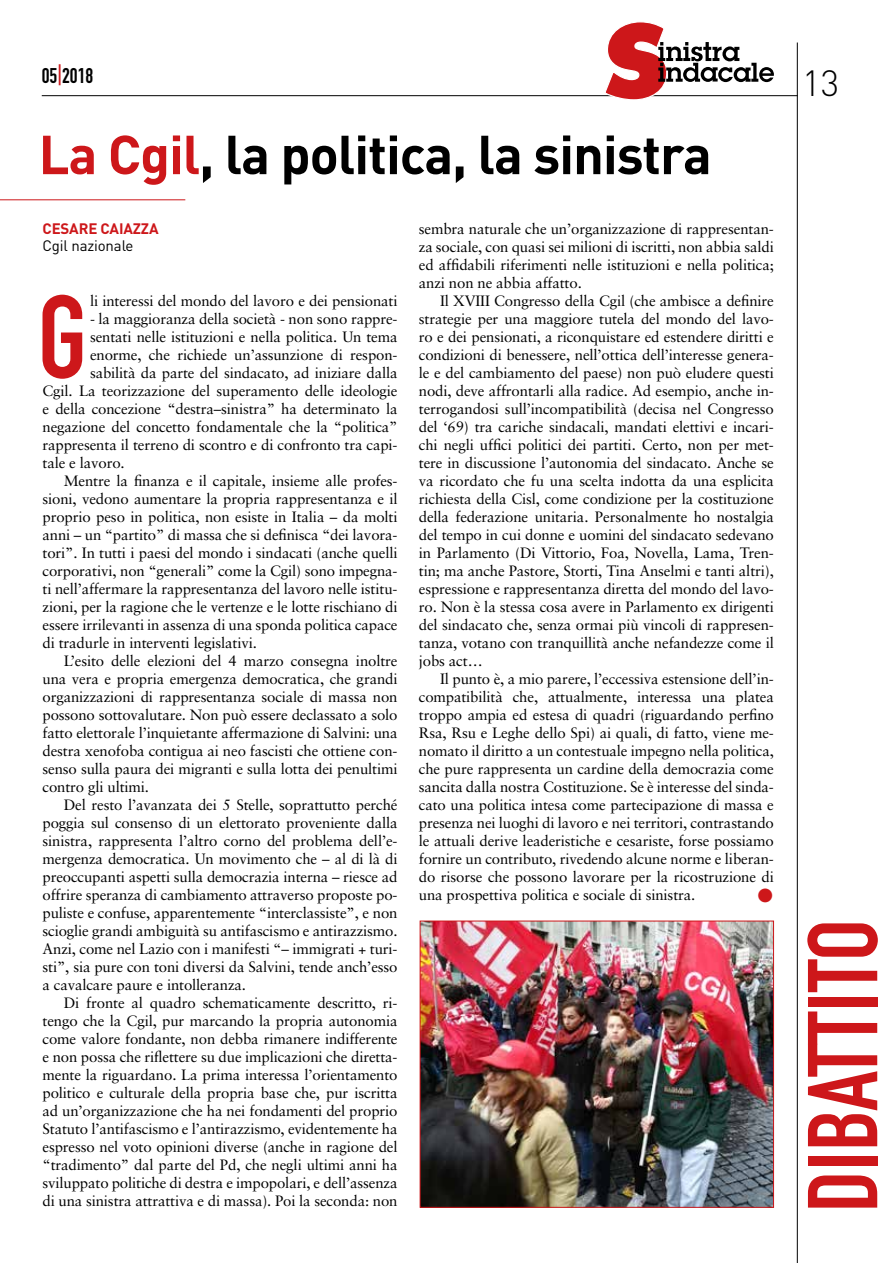
<style>
.page{position:relative;width:893px;height:1263px;background:#fff}
.page>*{position:absolute;margin:0;border:0;box-sizing:border-box;transform-origin:0 0}
.t1{font:116.1px "DIN Engschrift Std";color:#cd171a}
.t2{font:97.35px "DIN Engschrift Std";letter-spacing:-.005em;color:#cd171a}
.t3{font:700 54px "DIN";letter-spacing:-.02em;color:#000}
.t4{font:300 36px "DIN";color:#000}
.t5{font:21px "DIN Engschrift Std";color:#000}
.t6{font:15px/18px "Sabon";letter-spacing:-.01em;color:#000;text-align:justify}
.t7{font:700 15px "DIN";letter-spacing:-.01em;color:#cd171a}
.t8{font:15px "DIN";letter-spacing:-.01em;color:#000}
.t9{font:15px "Zapf Dingbats IT Cby BT";color:#cd171a}
.s1{color:#cd171a}
</style>
<div class="page">
<hr style="left:42px;top:95px;width:756px;height:1px;background:#000">
<svg style="left:603px;top:22px;width:171px;height:78px"></svg>
<hr style="left:797px;top:43px;width:1px;height:1220px;background:#000">
<img style="left:422px;top:923px;width:350px;height:283px">
<div style="left:420px;top:921px;width:354px;height:287px;border:1px solid #cd171a"></div>
<hr style="left:0;top:199px;width:185px;height:1px;background:#cd171a">
<h3 class="t5" style="left:42px;top:63px;width:53px">05<span class="s1">|</span>2018</h3>
<h3 class="t4" style="left:802px;top:61px;width:39px">13</h3>
<h3 class="t3" style="left:39px;top:119px;width:675px"><span class="s1">La Cgil</span>, la politica, la sinistra</h3>
<p class="t7" style="left:43px;top:219px;width:118px">CESARE CAIAZZA</p>
<p class="t8" style="left:43px;top:236px;width:93px">Cgil nazionale</p>
<p class="t6" style="left:419px;top:220px;width:357px">sembra naturale che un’organizzazione di rappresentan&shy;za sociale, con quasi sei milioni di iscritti, non abbia saldi ed affidabili riferimenti nelle istituzioni e nella politica; anzi non ne abbia affatto.</p>
<p class="t6" style="left:419px;top:292px;width:357px;text-indent:21px">Il XVIII Congresso della Cgil (che ambisce a definire strategie per una maggiore tutela del mondo del lavo&shy;ro e dei pensionati, a riconquistare ed estendere diritti e condizioni di benessere, nell’ottica dell’interesse genera&shy;le e del cambiamento del paese) non può eludere questi nodi, deve affrontarli alla radice. Ad esempio, anche in&shy;terrogandosi sull’incompatibilità (decisa nel Congresso del ‘69) tra cariche sindacali, mandati elettivi e incari&shy;chi negli uffici politici dei partiti. Certo, non per met&shy;tere in discussione l’autonomia del sindacato. Anche se va ricordato che fu una scelta indotta da una esplicita richiesta della Cisl, come condizione per la costituzione della federazione unitaria. Personalmente ho nostalgia del tempo in cui donne e uomini del sindacato sedevano in Parlamento (Di Vittorio, Foa, Novella, Lama, Tren&shy;tin; ma anche Pastore, Storti, Tina Anselmi e tanti altri), espressione e rappresentanza diretta del mondo del lavo&shy;ro. Non è la stessa cosa avere in Parlamento ex dirigenti del sindacato che, senza ormai più vincoli di rappresen&shy;tanza, votano con tranquillità anche nefandezze come il jobs act…</p>
<p class="t6" style="left:419px;top:670px;width:357px;text-indent:21px">Il punto è, a mio parere, l’eccessiva estensione dell’in&shy;compatibilità che, attualmente, interessa una platea troppo ampia ed estesa di quadri (riguardando perfino Rsa, Rsu e Leghe dello Spi) ai quali, di fatto, viene me&shy;nomato il diritto a un contestuale impegno nella politica, che pure rappresenta un cardine della democrazia come sancita dalla nostra Costituzione. Se è interesse del sinda&shy;cato una politica intesa come partecipazione di massa e presenza nei luoghi di lavoro e nei territori, contrastando le attuali derive leaderistiche e cesariste, forse possiamo fornire un contributo, rivedendo alcune norme e liberan&shy;do risorse che possono lavorare per la ricostruzione di una prospettiva politica e sociale di sinistra.</p>
<h1 class="t1" style="left:38px;top:269px;width:51px">G</h1>
<p class="t6" style="left:90px;top:292px;width:309px">li interessi del mondo del lavoro e dei pensionati</p>
<p class="t6" style="left:90px;top:310px;width:309px">- la maggioranza della società - non sono rappre-</p>
<p class="t6" style="left:90px;top:328px;width:309px">sentati nelle istituzioni e nella politica. Un tema</p>
<p class="t6" style="left:90px;top:346px;width:309px">enorme, che richiede un’assunzione di respon-</p>
<p class="t6" style="left:90px;top:364px;width:309px">sabilità da parte del sindacato, ad iniziare dalla</p>
<p class="t6" style="left:43px;top:382px;width:357px">Cgil. La teorizzazione del superamento delle ideologie</p>
<p class="t6" style="left:43px;top:400px;width:357px">e della concezione “destra–sinistra” ha determinato la</p>
<p class="t6" style="left:43px;top:418px;width:357px">negazione del concetto fondamentale che la “politica”</p>
<p class="t6" style="left:43px;top:436px;width:357px">rappresenta il terreno di scontro e di confronto tra capi-</p>
<p class="t6" style="left:43px;top:454px;width:84px">tale e lavoro.</p>
<p class="t6" style="left:64px;top:472px;width:335px">Mentre la finanza e il capitale, insieme alle profes-</p>
<p class="t6" style="left:43px;top:490px;width:357px">sioni, vedono aumentare la propria rappresentanza e il</p>
<p class="t6" style="left:43px;top:508px;width:357px">proprio peso in politica, non esiste in Italia – da molti</p>
<p class="t6" style="left:43px;top:526px;width:357px">anni – un “partito” di massa che si definisca “dei lavora-</p>
<p class="t6" style="left:43px;top:544px;width:357px">tori”. In tutti i paesi del mondo i sindacati (anche quelli</p>
<p class="t6" style="left:43px;top:562px;width:357px">corporativi, non “generali” come la Cgil) sono impegna-</p>
<p class="t6" style="left:43px;top:580px;width:357px">ti nell’affermare la rappresentanza del lavoro nelle istitu-</p>
<p class="t6" style="left:43px;top:598px;width:357px">zioni, per la ragione che le vertenze e le lotte rischiano di</p>
<p class="t6" style="left:43px;top:616px;width:357px">essere irrilevanti in assenza di una sponda politica capace</p>
<p class="t6" style="left:43px;top:634px;width:216px">di tradurle in interventi legislativi.</p>
<p class="t6" style="left:64px;top:652px;width:335px">L’esito delle elezioni del 4 marzo consegna inoltre</p>
<p class="t6" style="left:43px;top:670px;width:357px">una vera e propria emergenza democratica, che grandi</p>
<p class="t6" style="left:43px;top:688px;width:357px">organizzazioni di rappresentanza sociale di massa non</p>
<p class="t6" style="left:43px;top:706px;width:357px">possono sottovalutare. Non può essere declassato a solo</p>
<p class="t6" style="left:43px;top:724px;width:357px">fatto elettorale l’inquietante affermazione di Salvini: una</p>
<p class="t6" style="left:43px;top:742px;width:356px">destra xenofoba contigua ai neo fascisti che ottiene con-</p>
<p class="t6" style="left:43px;top:760px;width:357px">senso sulla paura dei migranti e sulla lotta dei penultimi</p>
<p class="t6" style="left:43px;top:778px;width:108px">contro gli ultimi.</p>
<p class="t6" style="left:64px;top:796px;width:335px">Del resto l’avanzata dei 5 Stelle, soprattutto perché</p>
<p class="t6" style="left:43px;top:814px;width:357px">poggia sul consenso di un elettorato proveniente dalla</p>
<p class="t6" style="left:43px;top:832px;width:357px">sinistra, rappresenta l’altro corno del problema dell’e-</p>
<p class="t6" style="left:43px;top:850px;width:357px">mergenza democratica. Un movimento che – al di là di</p>
<p class="t6" style="left:43px;top:868px;width:357px">preoccupanti aspetti sulla democrazia interna – riesce ad</p>
<p class="t6" style="left:43px;top:886px;width:357px">offrire speranza di cambiamento attraverso proposte po-</p>
<p class="t6" style="left:43px;top:904px;width:357px">puliste e confuse, apparentemente “interclassiste”, e non</p>
<p class="t6" style="left:43px;top:922px;width:357px">scioglie grandi ambiguità su antifascismo e antirazzismo.</p>
<p class="t6" style="left:43px;top:940px;width:357px">Anzi, come nel Lazio con i manifesti “– immigrati + turi-</p>
<p class="t6" style="left:43px;top:958px;width:357px">sti”, sia pure con toni diversi da Salvini, tende anch’esso</p>
<p class="t6" style="left:43px;top:976px;width:205px">a cavalcare paure e intolleranza.</p>
<p class="t6" style="left:64px;top:994px;width:335px">Di fronte al quadro schematicamente descritto, ri-</p>
<p class="t6" style="left:43px;top:1012px;width:357px">tengo che la Cgil, pur marcando la propria autonomia</p>
<p class="t6" style="left:43px;top:1030px;width:357px">come valore fondante, non debba rimanere indifferente</p>
<p class="t6" style="left:43px;top:1048px;width:357px">e non possa che riflettere su due implicazioni che diretta-</p>
<p class="t6" style="left:43px;top:1066px;width:357px">mente la riguardano. La prima interessa l’orientamento</p>
<p class="t6" style="left:43px;top:1084px;width:357px">politico e culturale della propria base che, pur iscritta</p>
<p class="t6" style="left:43px;top:1102px;width:357px">ad un’organizzazione che ha nei fondamenti del proprio</p>
<p class="t6" style="left:43px;top:1120px;width:357px">Statuto l’antifascismo e l’antirazzismo, evidentemente ha</p>
<p class="t6" style="left:43px;top:1138px;width:357px">espresso nel voto opinioni diverse (anche in ragione del</p>
<p class="t6" style="left:43px;top:1156px;width:357px">“tradimento” dal parte del Pd, che negli ultimi anni ha</p>
<p class="t6" style="left:43px;top:1174px;width:357px">sviluppato politiche di destra e impopolari, e dell’assenza</p>
<p class="t6" style="left:43px;top:1192px;width:357px">di una sinistra attrattiva e di massa). Poi la seconda: non</p>
<p class="t9" style="left:758px;top:888px;width:17px">●</p>
<h2 class="t2" style="left:786px;top:1212px;width:294px;rotate:-90deg">DIBATTITO</h2>
</div>
